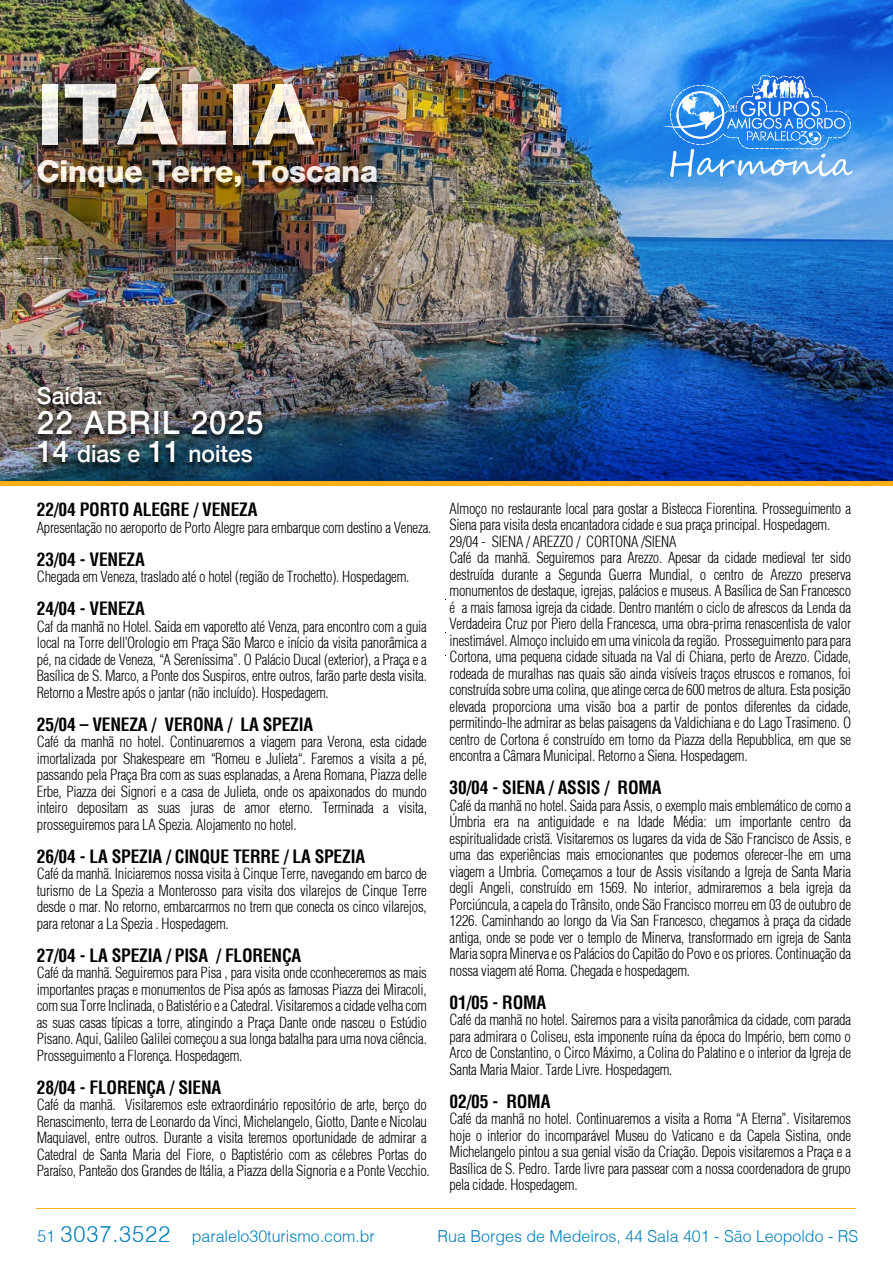
<style>
.page{position:relative;width:893px;height:1263px;background:#fff}
.page>*{position:absolute;margin:0;border:0;box-sizing:border-box;transform-origin:0 0}
.t1{font:800 84.45px "Helvetica 85";color:#fff}
.t2{font:500 32.25px "Helvetica 65";letter-spacing:.035em;color:#fff}
.t3{font:800 30px "Helvetica 85";color:#fff}
.t4{font:500 23.55px "Helvetica 65";color:#fff}
.t5{font:700 condensed 18px "Helvetica";letter-spacing:-.01em;color:#000}
.t6{font:300 16.5px "Helvetica";color:#007ebb}
.t7{font:300 condensed 15px/16.5px "Helvetica";letter-spacing:-.015em;color:#000;text-align:justify}
.s1{font-size:29.85px}
.s2{font-size:22.5px}
</style>
<div class="page">
<img style="left:0;top:0;width:893px;height:239px">
<img style="left:0;top:239px;width:893px;height:242px">
<hr style="left:36px;top:1208px;width:820px;height:1px;background:#fbaf17">
<hr style="left:0;top:481px;width:893px;height:4px;background:#fbaf17">
<img style="left:0;top:30px;width:424px;height:309px">
<img style="left:32px;top:382px;width:238px;height:96px">
<svg style="left:661px;top:75px;width:192px;height:102px"></svg>
<img style="left:34px;top:72px;width:357px;height:198px">
<h1 class="t1" style="left:37px;top:68px;width:278px">IT£LIA</h1>
<h3 class="t3" style="left:37px;top:155px;width:343px">Cinque Terre, Toscana</h3>
<h3 class="t4" style="left:37px;top:382px;width:67px">SaÌda:</h3>
<h2 class="t2" style="left:37px;top:404px;width:228px">22 ABRIL 2025</h2>
<h3 class="t4" style="left:37px;top:440px;width:217px"><span class="s1">14</span> dias e <span class="s1">11</span> noites</h3>
<p class="t5" style="left:37px;top:499px;width:222px">22/04 PORTO ALEGRE / VENEZA</p>
<p class="t7" style="left:37px;top:519px;width:396px">ApresentaÁ„o no aeroporto de Porto Alegre para embarque com destino a Veneza.</p>
<p class="t5" style="left:37px;top:548px;width:109px">23/04 - VENEZA</p>
<p class="t7" style="left:37px;top:568px;width:374px">Chegada em Veneza, traslado atÈ o hotel (regi„o de Trochetto). Hospedagem.</p>
<p class="t5" style="left:37px;top:598px;width:109px">24/04 - VENEZA</p>
<p class="t7" style="left:37px;top:618px;width:392px">Caf da manh„ no Hotel. Saida em vaporetto atÈ Venza, para encontro com a guia local na Torre dellíOrologio em PraÁa S„o Marco e inÌcio da visita panor‚mica a pÈ, na cidade de Veneza, ìA SerenÌssimaî. O Pal·cio Ducal (exterior), a PraÁa e a BasÌlica de S. Marco, a Ponte dos Suspiros, entre outros, far„o parte desta visita.<br>Retorno a Mestre apÛs o jantar (n„o incluÌdo). Hospedagem.</p>
<p class="t5" style="left:37px;top:713px;width:278px">25/04 ñ VENEZA / VERONA / LA SPEZIA</p>
<p class="t7" style="left:37px;top:733px;width:392px">CafÈ da manh„ no hotel. Continuaremos a viagem para Verona, esta cidade imortalizada por Shakespeare em ìRomeu e Julietaì. Faremos a visita a pÈ, passando pela PraÁa Bra com as suas esplanadas, a Arena Romana, Piazza delle Erbe, Piazza dei Signori e a casa de Julieta, onde os apaixonados do mundo inteiro depositam as suas juras de amor eterno. Terminada a visita, prosseguiremos para LA Spezia. Alojamento no hotel.</p>
<p class="t5" style="left:37px;top:845px;width:330px">26/04 - LA SPEZIA / CINQUE TERRE / LA SPEZIA</p>
<p class="t7" style="left:37px;top:865px;width:392px">CafÈ da manh„. Iniciaremos nossa visita ‡ Cinque Terre, navegando em barco de turismo de La Spezia a Monterosso para visita dos vilarejos de Cinque Terre desde o mar. No retorno, embarcarmos no trem que conecta os cinco vilarejos, para retonar a La Spezia . Hospedagem.</p>
<p class="t5" style="left:37px;top:944px;width:266px">27/04 - LA SPEZIA / PISA / FLOREN«A</p>
<p class="t7" style="left:37px;top:964px;width:392px">CafÈ da manh„. Seguiremos para Pisa , para visita onde cconheceremos as mais importantes praÁas e monumentos de Pisa apÛs as famosas Piazza dei Miracoli, com sua Torre Inclinada, o BatistÈrio e a Catedral. Visitaremos a cidade velha com as suas casas tÌpicas a torre, atingindo a PraÁa Dante onde nasceu o Est˙dio Pisano. Aqui, Galileo Galilei comeÁou a sua longa batalha para uma nova ciÍncia.<br>Prosseguimento a FlorenÁa. Hospedagem.</p>
<p class="t5" style="left:37px;top:1076px;width:186px">28/04 - FLOREN«A / SIENA</p>
<p class="t7" style="left:37px;top:1096px;width:394px;text-align:left">CafÈ da manh„. Visitaremos este extraordin·rio repositÛrio de arte, berÁo do Renascimento, terra de Leonardo da Vinci, Michelangelo, Giotto, Dante e Nicolau Maquiavel, entre outros. Durante a visita teremos oportunidade de admirar a Catedral de Santa Maria del Fiore, o BaptistÈrio com as cÈlebres Portas do ParaÌso, Pante„o dos Grandes de It·lia, a Piazza della Signoria e a Ponte Vecchio.</p>
<p class="t7" style="left:450px;top:500px;width:403px;text-align:left">AlmoÁo no restaurante local para gostar a Bistecca Fiorentina. Prosseguimento a Siena para visita desta encantadora cidade e sua praÁa principal. Hospedagem.<br>29/04 - SIENA / AREZZO / CORTONA /SIENA<br>CafÈ da manh„. Seguiremos para Arezzo. Apesar da cidade medieval ter sido destruÌda durante a Segunda Guerra Mundial, o centro de Arezzo preserva monumentos de destaque, igrejas, pal·cios e museus. A BasÌlica de San Francesco È a mais famosa igreja da cidade. Dentro mantÈm o ciclo de afrescos da Lenda da Verdadeira Cruz por Piero della Francesca, uma obra-prima renascentista de valor inestim·vel. AlmoÁo incluido em uma vinicola da regi„o. Prosseguimento para para Cortona, uma pequena cidade situada na Val di Chiana, perto de Arezzo. Cidade, rodeada de muralhas nas quais s„o ainda visÌveis traÁos etruscos e romanos, foi construÌda sobre uma colina, que atinge cerca de 600 metros de altura. Esta posiÁ„o elevada proporciona uma vis„o boa a partir de pontos diferentes da cidade, permitindo-lhe admirar as belas paisagens da Valdichiana e do Lago Trasimeno. O centro de Cortona È construÌdo em torno da Piazza della Repubblica, em que se encontra a C‚mara Municipal. Retorno a Siena. Hospedagem.</p>
<p class="t5" style="left:450px;top:777px;width:213px">30/04 - SIENA / ASSIS / ROMA</p>
<p class="t7" style="left:450px;top:797px;width:403px">CafÈ da manh„ no hotel. Saida para Assis, o exemplo mais emblem·tico de como a ⁄mbria era na antiguidade e na Idade MÈdia: um importante centro da espiritualidade crist„. Visitaremos os lugares da vida de S„o Francisco de Assis, e uma das experiÍncias mais emocionantes que podemos oferecer-lhe em uma viagem a Umbria. ComeÁamos a tour de Assis visitando a Igreja de Santa Maria degli Angeli, construÌdo em 1569. No interior, admiraremos a bela igreja da Porci˙ncula, a capela do Tr‚nsito, onde S„o Francisco morreu em 03 de outubro de 1226. Caminhando ao longo da Via San Francesco, chegamos ‡ praÁa da cidade antiga, onde se pode ver o templo de Minerva, transformado em igreja de Santa Maria sopra Minerva e os Pal·cios do Capit„o do Povo e os priores. ContinuaÁ„o da nossa viagem atÈ Roma. Chegada e hospedagem.</p>
<p class="t5" style="left:450px;top:992px;width:98px">01/05 - ROMA</p>
<p class="t7" style="left:450px;top:1012px;width:403px">CafÈ da manh„ no hotel. Sairemos para a visita panor‚mica da cidade, com parada para admirara o Coliseu, esta imponente ruÌna da Època do ImpÈrio, bem como o Arco de Constantino, o Circo M·ximo, a Colina do Palatino e o interior da Igreja de Santa Maria Maior. Tarde Livre. Hospedagem.</p>
<p class="t5" style="left:450px;top:1091px;width:102px">02/05 - ROMA</p>
<p class="t7" style="left:450px;top:1111px;width:403px">CafÈ da manh„ no hotel. Continuaremos a visita a Roma ìA Eternaî. Visitaremos hoje o interior do incompar·vel Museu do Vaticano e da Capela Sistina, onde Michelangelo pintou a sua genial vis„o da CriaÁ„o. Depois visitaremos a PraÁa e a BasÌlica de S. Pedro. Tarde livre para passear com a nossa coordenadora de grupo pela cidade. Hospedagem.</p>
<p class="t6" style="left:37px;top:1230px;width:339px">51 <span class="s2">3037.3522</span> paralelo30turismo.com.br</p>
<p class="t6" style="left:438px;top:1230px;width:422px">Rua Borges de Medeiros, 44 Sala 401 - S„o Leopoldo - RS</p>
</div>
